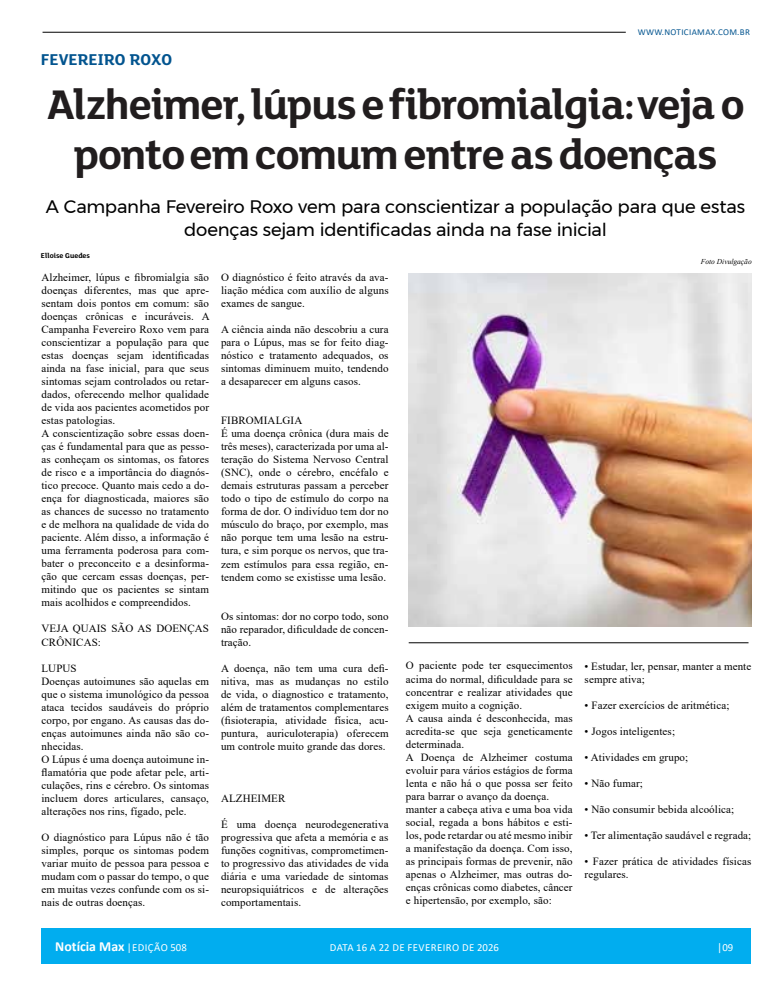
<style>
.page{position:relative;width:780px;height:993px;background:#fff}
.page>*{position:absolute;margin:0;border:0;box-sizing:border-box;transform-origin:0 0}
.t1{font:45px/50px "FS Lola Bold Regular";letter-spacing:-.025em;color:#211d1e;text-align:center}
.t2{font:18px/22.8px "Montserrat";letter-spacing:-.015em;color:#000;text-align:center}
.t3{font:17.1px "FS Lola Bold Regular";color:#02548f}
.t4{font:700 13.9px "Calibri";color:#fff}
.t5{font:11px/13px "Times New Roman";letter-spacing:.01em;color:#000}
.t6{font:10.8px "Calibri";letter-spacing:.03em;color:#fff}
.t7{font:9px "Calibri";letter-spacing:.04em;color:#02548f}
.t8{font:7.6px "FS Lola Bold Regular";color:#000}
.t9{font:italic 7.5px "Times New Roman";color:#000}
.s1{font-weight:400;font-size:10.8px}
.s2{font-size:11.2px}
</style>
<div class="page">
<div style="left:41px;top:927px;width:709px;height:36px;background:#01adef"></div>
<hr style="left:43px;top:32px;width:582px;height:1px;background:#000">
<hr style="left:408px;top:642px;width:340px;height:1px;background:#000">
<img style="left:408px;top:273px;width:343px;height:353px">
<p class="t7" style="left:638px;top:26px;width:113px">WWW.NOTICIAMAX.COM.BR</p>
<h3 class="t3" style="left:41px;top:50px;width:133px">FEVEREIRO ROXO</h3>
<h1 class="t1" style="left:47px;top:80px;width:699px">Alzheimer, lúpus e fibromialgia: veja o ponto em comum entre as doenças</h1>
<h2 class="t2" style="left:46px;top:195px;width:700px">A Campanha Fevereiro Roxo vem para conscientizar a população para que estas doenças sejam identificadas ainda na fase inicial</h2>
<p class="t5" style="left:41px;top:270px;width:170px">Alzheimer, lúpus e fibromialgia são doenças diferentes, mas que apre&shy;sentam dois pontos em comum: são doenças crônicas e incuráveis. A Campanha Fevereiro Roxo vem para conscientizar a população para que estas doenças sejam identificadas ainda na fase inicial, para que seus sintomas sejam controlados ou retar&shy;dados, oferecendo melhor qualidade de vida aos pacientes acometidos por estas patologias.<br>A conscientização sobre essas doen&shy;ças é fundamental para que as pesso&shy;as conheçam os sintomas, os fatores de risco e a importância do diagnós&shy;tico precoce. Quanto mais cedo a do&shy;ença for diagnosticada, maiores são as chances de sucesso no tratamento e de melhora na qualidade de vida do paciente. Além disso, a informação é uma ferramenta poderosa para com&shy;bater o preconceito e a desinforma&shy;ção que cercam essas doenças, per&shy;mitindo que os pacientes se sintam mais acolhidos e compreendidos.</p>
<p class="t5" style="left:41px;top:621px;width:169px">VEJA QUAIS SÃO AS DOENÇAS<br>CRÔNICAS:</p>
<p class="t5" style="left:41px;top:660px;width:169px">LUPUS<br>Doenças autoimunes são aquelas em que o sistema imunológico da pessoa ataca tecidos saudáveis do próprio corpo, por engano. As causas das do&shy;enças autoimunes ainda não são co&shy;nhecidas.<br>O Lúpus é uma doença autoimune in&shy;flamatória que pode afetar pele, arti&shy;culações, rins e cérebro. Os sintomas incluem dores articulares, cansaço, alterações nos rins, fígado, pele.</p>
<p class="t5" style="left:41px;top:829px;width:169px;text-align:justify">O diagnóstico para Lúpus não é tão simples, porque os sintomas podem variar muito de pessoa para pessoa e mudam com o passar do tempo, o que em muitas vezes confunde com os si&shy;nais de outras doenças.</p>
<p class="t8" style="left:41px;top:251px;width:51px">Elloise Guedes</p>
<p class="t9" style="left:700px;top:256px;width:52px">Foto Divulgação</p>
<p class="t5" style="left:221px;top:270px;width:169px;text-align:justify">O diagnóstico é feito através da ava&shy;liação médica com auxílio de alguns exames de sangue.</p>
<p class="t5" style="left:221px;top:322px;width:169px;text-align:justify">A ciência ainda não descobriu a cura para o Lúpus, mas se for feito diag&shy;nóstico e tratamento adequados, os sintomas diminuem muito, tendendo a desaparecer em alguns casos.</p>
<p class="t5" style="left:221px;top:413px;width:169px">FIBROMIALGIA<br>É uma doença crônica (dura mais de três meses), caracterizada por uma al&shy;teração do Sistema Nervoso Central (SNC), onde o cérebro, encéfalo e demais estruturas passam a perceber todo o tipo de estímulo do corpo na forma de dor. O indivíduo tem dor no músculo do braço, por exemplo, mas não porque tem uma lesão na estru&shy;tura, e sim porque os nervos, que tra&shy;zem estímulos para essa região, en&shy;tendem como se existisse uma lesão.</p>
<p class="t5" style="left:221px;top:608px;width:169px;text-align:justify">Os sintomas: dor no corpo todo, sono não reparador, dificuldade de concen&shy;tração.</p>
<p class="t5" style="left:221px;top:660px;width:169px;text-align:justify">A doença, não tem uma cura defi&shy;nitiva, mas as mudanças no estilo de vida, o diagnostico e tratamento, além de tratamentos complementares (fisioterapia, atividade física, acu&shy;puntura, auriculoterapia) oferecem um controle muito grande das dores.</p>
<p class="t5" style="left:406px;top:658px;width:168px">O paciente pode ter esquecimentos acima do normal, dificuldade para se concentrar e realizar atividades que exigem muito a cognição.<br>A causa ainda é desconhecida, mas acredita-se que seja geneticamente determinada.<br>A Doença de Alzheimer costuma evoluir para vários estágios de forma lenta e não há o que possa ser feito para barrar o avanço da doença. manter a cabeça ativa e uma boa vida social, regada a bons hábitos e esti&shy;los, pode retardar ou até mesmo inibir a manifestação da doença. Com isso, as principais formas de prevenir, não apenas o Alzheimer, mas outras do&shy;enças crônicas como diabetes, câncer e hipertensão, por exemplo, são:</p>
<p class="t5" style="left:584px;top:658px;width:168px">• Estudar, ler, pensar, manter a mente sempre ativa;</p>
<p class="t5" style="left:584px;top:697px;width:146px">• Fazer exercícios de aritmética;</p>
<p class="t5" style="left:584px;top:723px;width:92px">• Jogos inteligentes;</p>
<p class="t5" style="left:584px;top:749px;width:105px">• Atividades em grupo;</p>
<p class="t5" style="left:584px;top:775px;width:60px">• Não fumar;</p>
<p class="t5" style="left:584px;top:801px;width:151px">• Não consumir bebida alcoólica;</p>
<p class="t5" style="left:584px;top:827px;width:168px">• Ter alimentação saudável e regrada;</p>
<p class="t5" style="left:584px;top:853px;width:168px">• Fazer prática de atividades físicas regulares.</p>
<p class="t5" style="left:221px;top:790px;width:66px">ALZHEIMER</p>
<p class="t5" style="left:221px;top:816px;width:169px;text-align:justify">É uma doença neurodegenerativa progressiva que afeta a memória e as funções cognitivas, comprometimen&shy;to progressivo das atividades de vida diária e uma variedade de sintomas neuropsiquiátricos e de alterações comportamentais.</p>
<p class="t4" style="left:55px;top:936px;width:133px">Notícia Max <span class="s1">|EDIÇÃO 508</span></p>
<p class="t6" style="left:330px;top:939px;width:171px">DATA 16 A 22 DE FEVEREIRO DE 2026</p>
<p class="t6" style="left:717px;top:939px;width:18px"><span class="s2">|</span>09</p>
</div>
